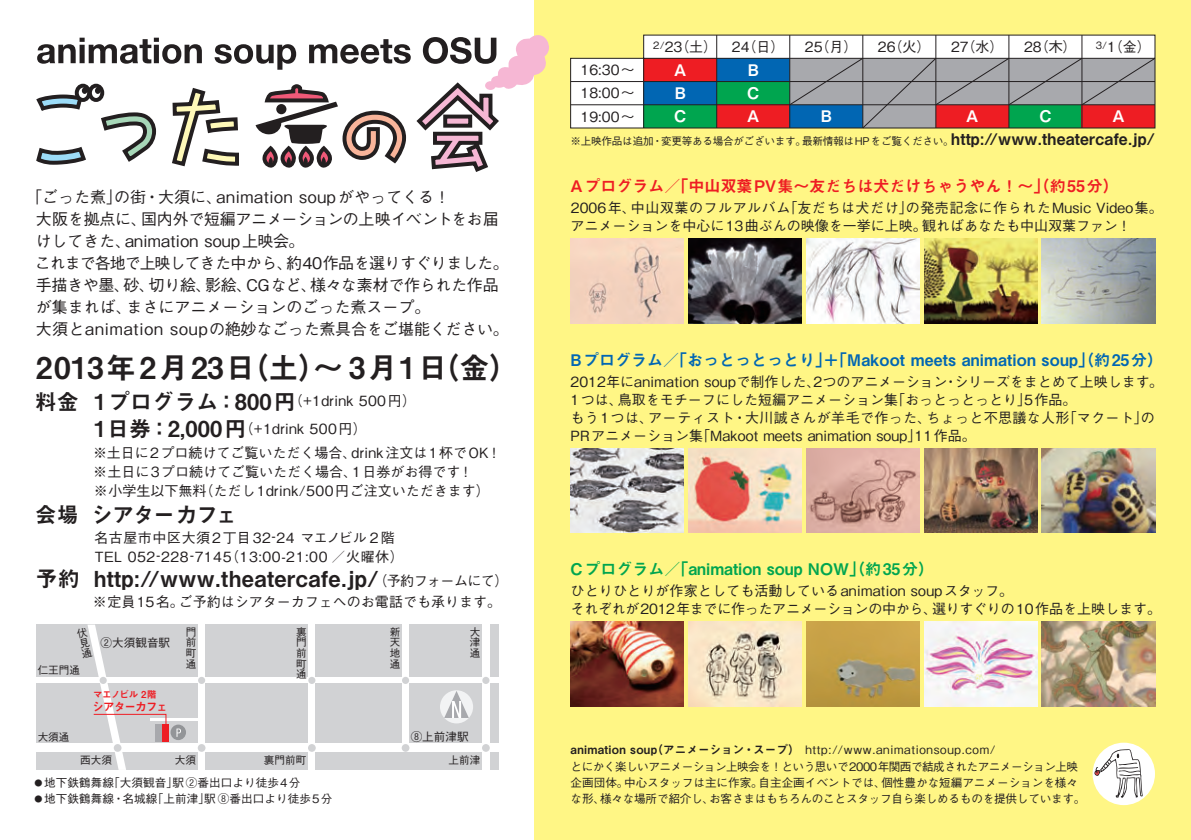
<style>
.page{position:relative;width:1191px;height:840px;background:#fff}
.page>*{position:absolute;margin:0;border:0;box-sizing:border-box;transform-origin:0 0}
.t1{font:30px "Midashi Go Pro MB31";letter-spacing:.06em;color:#231f20}
.t2{font:22px "Midashi Go Pro MB31";letter-spacing:.02em;color:#231f20}
.t3{font:22px "Midashi Go Pro MB31";color:#231f20}
.t4{font:22px "Midashi Go Pro MB31";letter-spacing:-.055em;color:#231f20}
.t5{font:500 16px/22px "Gothic BBB Pro";letter-spacing:-.005em;color:#231f20}
.t6{font:16px "Midashi Go Pro MB31";letter-spacing:.01em;color:#0166b3}
.t7{font:16px "Midashi Go Pro MB31";color:#ee1d23}
.t8{font:16px "Midashi Go Pro MB31";color:#00a54f}
.t9{font:16px/23.2px "Midashi Go Pro MB31";color:#fff;text-align:justify}
.t10{font:500 14px/18px "Gothic BBB Pro";color:#231f20}
.t11{font:500 14px/19px "Gothic BBB Pro";letter-spacing:.04em;color:#231f20}
.t12{font:500 11.6px/16.4px "Gothic BBB Pro";letter-spacing:-.005em;color:#231f20}
.t13{font:11.6px "Midashi Go Pro MB31";letter-spacing:-.07em;color:#ee1d23}
.t14{font:500 10.6px/10.6px "Gothic BBB Pro";letter-spacing:-.025em;color:#231f20;text-align:justify}
.t15{font:9.6px "Midashi Go Pro MB31";letter-spacing:-.075em;color:#ee1d23}
.s1{font-family:"Gothic BBB Pro";font-weight:500;font-size:14px}
.s2{font-family:"Midashi Go Pro MB31";font-weight:400;font-size:20px}
.s3{font-family:"Midashi Go Pro MB31";font-weight:400;font-size:22px}
.s4{font-size:8px}
.s5{font-family:"Midashi Go Pro MB31";font-weight:400;font-size:16px}
.s6{font-family:"Midashi Go Pro MB31";font-weight:400}
</style>
<div class="page">
<div style="left:534px;top:0;width:657px;height:839px;background:#fff685"></div>
<div style="left:1092px;top:742px;width:63px;height:62px;background:#fff;border-radius:50%"></div>
<svg style="left:1093px;top:748px;width:50px;height:49px"></svg>
<img style="left:570px;top:621px;width:114px;height:85px">
<img style="left:688px;top:621px;width:113px;height:85px">
<img style="left:806px;top:621px;width:113px;height:85px">
<img style="left:924px;top:621px;width:113px;height:85px">
<img style="left:1041px;top:621px;width:114px;height:85px">
<img style="left:570px;top:448px;width:114px;height:84px">
<img style="left:688px;top:448px;width:113px;height:84px">
<img style="left:806px;top:448px;width:113px;height:84px">
<img style="left:924px;top:448px;width:113px;height:84px">
<img style="left:1041px;top:448px;width:114px;height:84px">
<img style="left:570px;top:238px;width:114px;height:85px">
<img style="left:688px;top:238px;width:113px;height:85px">
<img style="left:806px;top:238px;width:113px;height:85px">
<img style="left:924px;top:238px;width:113px;height:85px">
<img style="left:1041px;top:238px;width:114px;height:85px">
<svg style="left:570px;top:34px;width:585px;height:94px;background:#a9a8a5"></svg>
<hr style="left:716px;top:35px;width:1px;height:93px;background:#231f20">
<hr style="left:789px;top:35px;width:1px;height:93px;background:#231f20">
<hr style="left:862px;top:35px;width:1px;height:93px;background:#231f20">
<hr style="left:935px;top:35px;width:1px;height:93px;background:#231f20">
<hr style="left:1008px;top:35px;width:1px;height:93px;background:#231f20">
<hr style="left:1081px;top:35px;width:1px;height:93px;background:#231f20">
<hr style="left:570px;top:81px;width:585px;height:1px;background:#231f20">
<hr style="left:570px;top:104px;width:585px;height:1px;background:#231f20">
<div style="left:36px;top:624px;width:462px;height:145px;background:#d1d2d4"></div>
<div style="left:36px;top:677px;width:462px;height:6px;background:#fff"></div>
<div style="left:36px;top:743px;width:462px;height:8px;background:#fff"></div>
<div style="left:198px;top:624px;width:7px;height:145px;background:#fff"></div>
<div style="left:402px;top:624px;width:7px;height:122px;background:#fff"></div>
<div style="left:308px;top:624px;width:7px;height:145px;background:#fff"></div>
<div style="left:482px;top:624px;width:7px;height:145px;background:#fff"></div>
<hr style="left:150px;top:718px;width:52px;height:2px;background:#fff">
<div style="left:163px;top:724px;width:6px;height:17px;background:#ee1d23"></div>
<div style="left:170px;top:724px;width:16px;height:15px;background:#939598;border-radius:50%"></div>
<svg style="left:176px;top:728px;width:5px;height:8px"></svg>
<div style="left:440px;top:690px;width:33px;height:33px;background:#f2f3f4;border-radius:50%"></div>
<svg style="left:444px;top:690px;width:25px;height:27px"></svg>
<div style="left:198px;top:743px;width:7px;height:8px;background:#d1d2d4;border-radius:50%"></div>
<div style="left:308px;top:743px;width:8px;height:8px;background:#d1d2d4;border-radius:50%"></div>
<div style="left:402px;top:743px;width:7px;height:8px;background:#d1d2d4;border-radius:50%"></div>
<div style="left:482px;top:743px;width:8px;height:8px;background:#d1d2d4;border-radius:50%"></div>
<div style="left:482px;top:676px;width:7px;height:7px;background:#d1d2d4;border-radius:50%"></div>
<div style="left:402px;top:676px;width:7px;height:7px;background:#d1d2d4;border-radius:50%"></div>
<div style="left:308px;top:676px;width:7px;height:7px;background:#d1d2d4;border-radius:50%"></div>
<div style="left:198px;top:676px;width:7px;height:7px;background:#d1d2d4;border-radius:50%"></div>
<svg style="left:36px;top:35px;width:513px;height:137px"></svg>
<svg style="left:268px;top:157px;width:5px;height:8px"></svg>
<div style="left:286px;top:157px;width:5px;height:8px;background:#231f20;border-radius:50%"></div>
<svg style="left:321px;top:157px;width:5px;height:8px"></svg>
<div style="left:303px;top:157px;width:5px;height:8px;background:#231f20;border-radius:50%"></div>
<svg style="left:76px;top:624px;width:91px;height:145px"></svg>
<p class="t5" style="left:35px;top:184px;width:475px;text-indent:-9px">「ごった煮」の街・大須に、animation soupがやってくる！<br>大阪を拠点に、国内外で短編アニメーションの上映イベントをお届けしてきた、animation soup上映会。<br>これまで各地で上映してきた中から、約40作品を選りすぐりました。手描きや墨、砂、切り絵、影絵、CGなど、様々な素材で作られた作品が集まれば、まさにアニメーションのごった煮スープ。<br>大須とanimation soupの絶妙なごった煮具合をご堪能ください。</p>
<h1 class="t1" style="left:36px;top:343px;width:484px">2013年2月23日（土）～ 3月1日（金）</h1>
<h2 class="t3" style="left:35px;top:383px;width:383px">料金 1プログラム：800円<span class="s1">（+1drink 500円）</span></h2>
<p class="t10" style="left:93px;top:414px;width:410px;line-height:24px;text-indent:-57px"><span class="s2">　　　</span><span class="s3">1日券：2,000円</span>（+1drink 500円）<br>※土日に2プロ続けてご覧いただく場合、drink注文は1杯でOK！</p>
<p class="t10" style="left:93px;top:460px;width:398px;line-height:19px">※土日に3プロ続けてご覧いただく場合、1日券がお得です！※小学生以下無料（ただし1drink/500円ご注文いただきます）</p>
<h2 class="t4" style="left:35px;top:496px;width:204px">会場 シアターカフェ</h2>
<p class="t11" style="left:94px;top:526px;width:311px">名古屋市中区大須2丁目32-24 マエノビル 2階<br>TEL 052-228-7145（13:00-21:00 ／火曜休）</p>
<h2 class="t2" style="left:36px;top:560px;width:474px">予約 http://www.theatercafe.jp/<span class="s1">（予約フォームにて）</span></h2>
<p class="t10" style="left:93px;top:590px;width:409px">※定員15名。ご予約はシアターカフェへのお電話でも承ります。</p>
<p class="t14" style="left:38px;top:663px;width:44px">仁王門通</p>
<p class="t14" style="left:38px;top:729px;width:33px">大須通</p>
<p class="t12" style="left:101px;top:632px;width:71px">②大須観音駅</p>
<p class="t15" style="left:93px;top:686px;width:65px">マエノビル 2階</p>
<p class="t13" style="left:92px;top:697px;width:77px">シアターカフェ</p>
<p class="t14" style="left:186px;top:624px;width:12px">門前町通</p>
<p class="t14" style="left:296px;top:624px;width:12px">裏門前町通</p>
<p class="t14" style="left:390px;top:624px;width:12px">新天地通</p>
<p class="t14" style="left:470px;top:624px;width:12px">大津通</p>
<p class="t12" style="left:411px;top:726px;width:59px">⑧上前津駅</p>
<p class="t14" style="left:80px;top:752px;width:33px">西大須</p>
<p class="t14" style="left:175px;top:752px;width:23px">大須</p>
<p class="t14" style="left:264px;top:752px;width:44px">裏門前町</p>
<p class="t14" style="left:448px;top:752px;width:33px">上前津</p>
<p class="t12" style="left:34px;top:772px;width:267px"><span class="s4">●</span> 地下鉄鶴舞線「大須観音」駅②番出口より徒歩4分</p>
<p class="t12" style="left:34px;top:788px;width:299px"><span class="s4">●</span> 地下鉄鶴舞線・名城線「上前津」駅⑧番出口より徒歩5分</p>
<p class="t10" style="left:580px;top:56px;width:56px;line-height:23.2px;text-align:justify">16:30～18:00～19:00～</p>
<p class="t10" style="left:653px;top:36px;width:65px"><sup>2/</sup>23（土）</p>
<p class="t10" style="left:732px;top:36px;width:54px">24（日）</p>
<p class="t10" style="left:805px;top:36px;width:54px">25（月）</p>
<p class="t10" style="left:878px;top:36px;width:54px">26（火）</p>
<p class="t10" style="left:951px;top:36px;width:54px">27（水）</p>
<p class="t10" style="left:1024px;top:36px;width:54px">28（木）</p>
<p class="t10" style="left:1095px;top:36px;width:57px"><sup>3/</sup>1（金）</p>
<p class="t9" style="left:674px;top:56px;width:14px">A B C</p>
<p class="t9" style="left:747px;top:56px;width:14px">B C A</p>
<p class="t9" style="left:821px;top:103px;width:12px">B</p>
<p class="t9" style="left:966px;top:103px;width:14px">A</p>
<p class="t9" style="left:1039px;top:103px;width:14px">C</p>
<p class="t9" style="left:1112px;top:103px;width:14px">A</p>
<p class="t14" style="left:570px;top:134px;width:586px">※上映作品は追加・変更等ある場合がございます。最新情報はHPをご覧ください。<span class="s5">http://www.theatercafe.jp/</span></p>
<p class="t7" style="left:570px;top:173px;width:549px">Aプログラム／「中山双葉PV集～友だちは犬だけちゃうやん！～」（約55分）</p>
<p class="t10" style="left:570px;top:197px;width:594px">2006年、中山双葉のフルアルバム「友だちは犬だけ」の発売記念に作られたMusic Video集。アニメーションを中心に13曲ぶんの映像を一挙に上映。観ればあなたも中山双葉ファン！</p>
<p class="t6" style="left:570px;top:346px;width:594px">Bプログラム／「おっとっとっとり」＋「Makoot meets animation soup」（約25分）</p>
<p class="t10" style="left:570px;top:370px;width:594px">2012年にanimation soupで制作した、2つのアニメーション・シリーズをまとめて上映します。1つは、鳥取をモチーフにした短編アニメーション集「おっとっとっとり」5作品。<br>もう1つは、アーティスト・大川誠さんが羊毛で作った、ちょっと不思議な人形「マクート」のPRアニメーション集「Makoot meets animation soup」11作品。</p>
<p class="t8" style="left:570px;top:556px;width:365px">Cプログラム／「animation soup NOW」（約35分）</p>
<p class="t10" style="left:570px;top:580px;width:592px">ひとりひとりが作家としても活動しているanimation soupスタッフ。<br>それぞれが2012年までに作ったアニメーションの中から、選りすぐりの10作品を上映します。</p>
<p class="t12" style="left:570px;top:739px;width:516px"><span class="s6">animation soup（アニメーション・スープ）　</span>http://www.animationsoup.com/<br>とにかく楽しいアニメーション上映会を！という思いで2000年関西で結成されたアニメーション上映企画団体。中心スタッフは主に作家。自主企画イベントでは、個性豊かな短編アニメーションを様々な形、様々な場所で紹介し、お客さまはもちろんのことスタッフ自ら楽しめるものを提供しています。</p>
</div>
